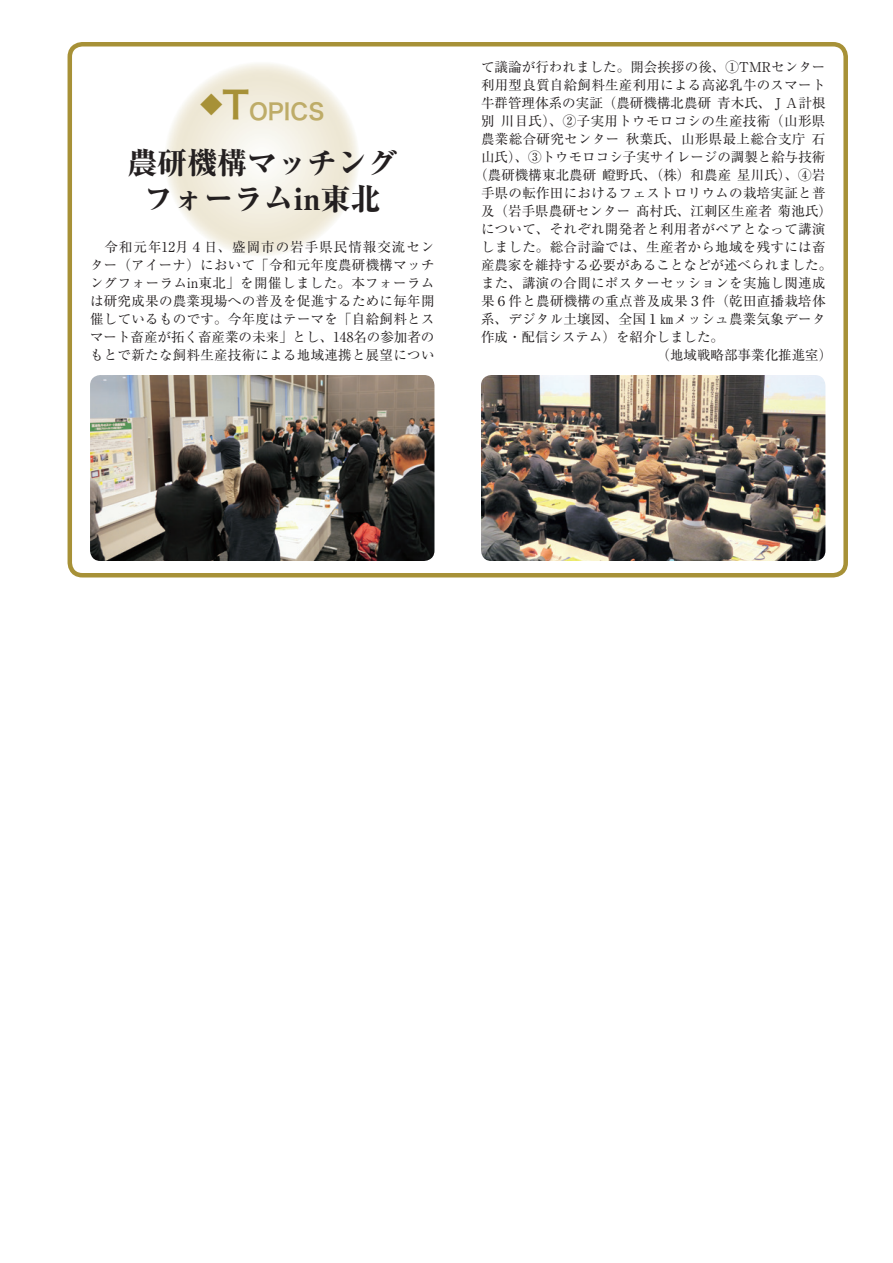
<style>
.page{position:relative;width:893px;height:1263px;background:#fff}
.page>*{position:absolute;margin:0;border:0;box-sizing:border-box;transform-origin:0 0}
.t1{font:800 30px/36px "Ryumin Pr 6 N";color:#231f20;text-align:center}
.t2{font:22.5px "Hira Kaku Pro N W6";color:#beac68}
.t3{font:13.5px/18px "Ryumin Pr 6 N";letter-spacing:.02em;color:#231f20;text-align:justify}
.t4{font:13.5px "Ryumin Pr 6 N";color:#231f20}
.s1{font-size:37.5px;color:#a79137}
</style>
<div class="page">
<div style="left:68px;top:42px;width:780px;height:536px;border:4px solid #a79137;border-radius:13px"></div>
<img style="left:90px;top:375px;width:344px;height:186px">
<img style="left:481px;top:375px;width:344px;height:186px">
<h2 class="t2" style="left:200px;top:91px;width:126px"><sup>◆</sup><span class="s1">T</span>OPICS</h2>
<h1 class="t1" style="left:127px;top:144px;width:271px">農研機構マッチングフォーラムin東北</h1>
<p class="t3" style="left:90px;top:237px;width:346px">　令和元年12月４日、盛岡市の岩手県民情報交流センター（アイーナ）において「令和元年度農研機構マッチングフォーラムin東北」を開催しました。本フォーラムは研究成果の農業現場への普及を促進するために毎年開催しているものです。今年度はテーマを「自給飼料とスマート畜産が拓く畜産業の未来」とし、148名の参加者のもとで新たな飼料生産技術による地域連携と展望につい</p>
<p class="t3" style="left:481px;top:57px;width:346px">て議論が行われました。開会挨拶の後、①TMRセンター</p>
<p class="t3" style="left:481px;top:75px;width:346px">利用型良質自給飼料生産利用による高泌乳牛のスマート</p>
<p class="t3" style="left:481px;top:93px;width:346px">牛群管理体系の実証（農研機構北農研 青木氏、ＪＡ計根</p>
<p class="t3" style="left:481px;top:111px;width:346px">別 川目氏）、②子実用トウモロコシの生産技術（山形県</p>
<p class="t3" style="left:481px;top:129px;width:346px">農業総合研究センター 秋葉氏、山形県最上総合支庁 石</p>
<p class="t4" style="left:481px;top:146px;width:346px">山氏）、③トウモロコシ子実サイレージの調製と給与技術</p>
<p class="t3" style="left:474px;top:165px;width:352px">（農研機構東北農研 嶝野氏、（株）和農産 星川氏）、④岩</p>
<p class="t3" style="left:481px;top:183px;width:346px">手県の転作田におけるフェストロリウムの栽培実証と普</p>
<p class="t3" style="left:481px;top:201px;width:352px">及（岩手県農研センター 髙村氏、江刺区生産者 菊池氏）</p>
<p class="t3" style="left:481px;top:219px;width:346px">について、それぞれ開発者と利用者がペアとなって講演</p>
<p class="t3" style="left:481px;top:237px;width:346px">しました。総合討論では、生産者から地域を残すには畜</p>
<p class="t4" style="left:481px;top:254px;width:352px">産農家を維持する必要があることなどが述べられました。</p>
<p class="t3" style="left:481px;top:273px;width:346px">また、講演の合間にポスターセッションを実施し関連成</p>
<p class="t3" style="left:481px;top:291px;width:346px">果６件と農研機構の重点普及成果３件（乾田直播栽培体</p>
<p class="t3" style="left:481px;top:309px;width:346px">系、デジタル土壌図、全国１㎞メッシュ農業気象データ</p>
<p class="t4" style="left:481px;top:326px;width:244px">作成・配信システム）を紹介しました。</p>
<p class="t4" style="left:656px;top:344px;width:177px">（地域戦略部事業化推進室）</p>
</div>
